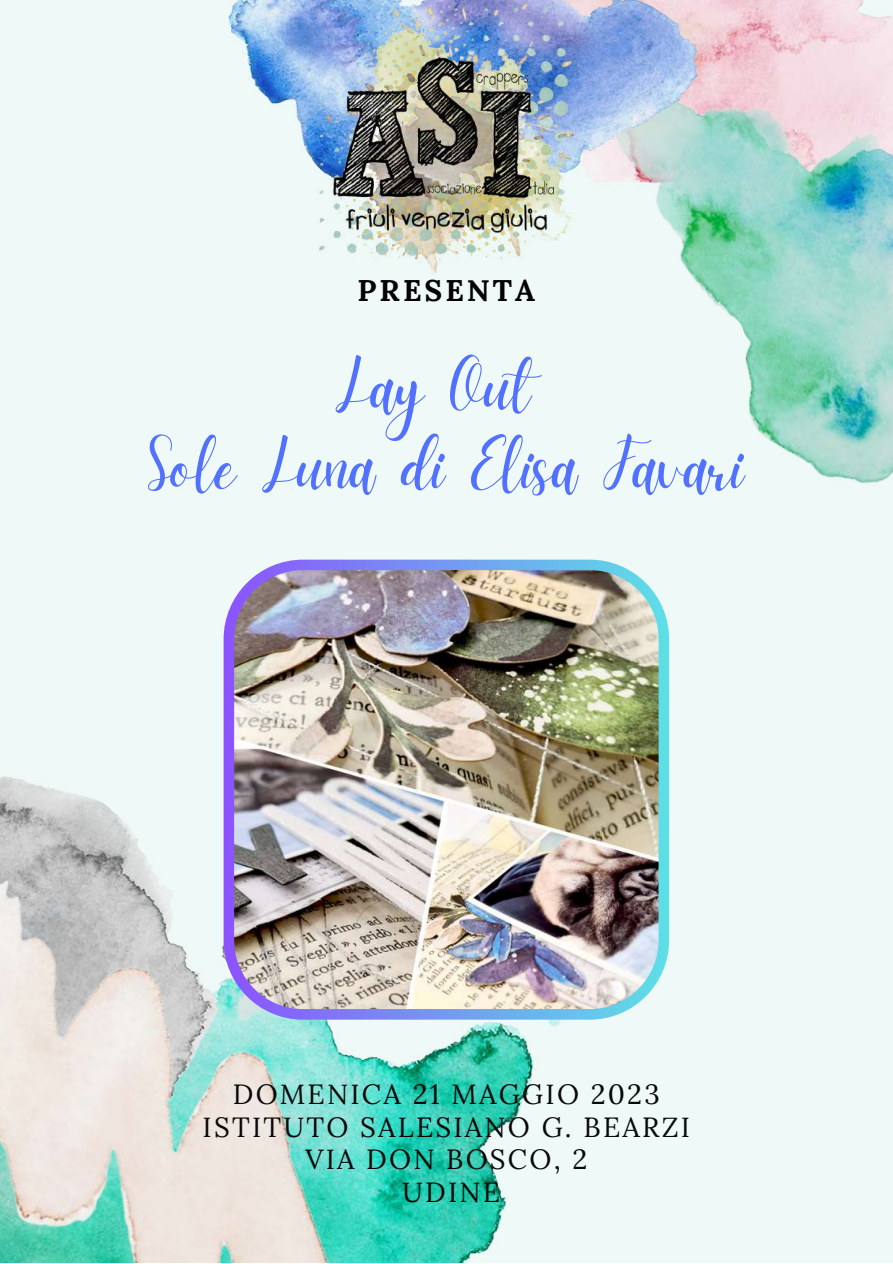
<style>
.page{position:relative;width:893px;height:1264px;background:#fff}
.page>*{position:absolute;margin:0;border:0;box-sizing:border-box;transform-origin:0 0}
.t1{font:72px/79.8px "Daydream";color:#5271ff;text-align:center}
.t2{font:700 29.7px "Lora";letter-spacing:.1em;color:#000}
.t3{font:27.75px/32.5px "Lora";letter-spacing:.08em;color:#080807;text-align:center}
</style>
<div class="page">
<div style="left:0;top:0;width:892px;height:1262px;background:#effaf8"></div>
<img style="left:0;top:776px;width:147px;height:83px">
<img style="left:661px;top:0;width:231px;height:484px">
<img style="left:0;top:859px;width:599px;height:403px">
<img style="left:228px;top:0;width:474px;height:213px">
<img style="left:311px;top:4px;width:270px;height:269px">
<img style="left:223px;top:559px;width:446px;height:460px">
<p class="t2" style="left:357px;top:271px;width:179px">PRESENTA</p>
<h1 class="t1" style="left:148px;top:355px;width:598px">Lay Out<br>Sole Luna di Elisa Favari</h1>
<p class="t3" style="left:202px;top:1077px;width:489px">DOMENICA 21 MAGGIO 2023<br>ISTITUTO SALESIANO G. BEARZI<br>VIA DON BOSCO, 2<br>UDINE</p>
</div>
